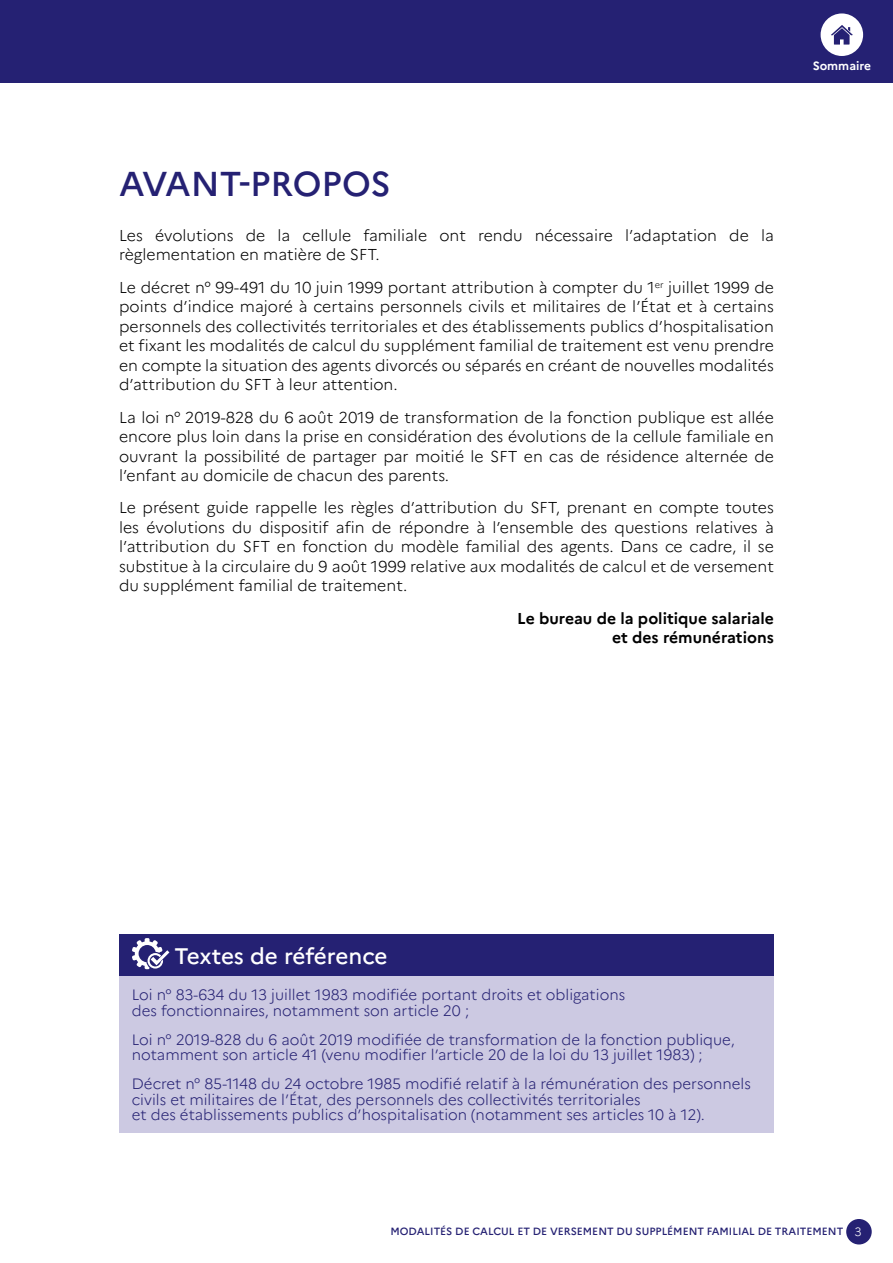
<style>
.page{position:relative;width:893px;height:1263px;background:#fff}
.page>*{position:absolute;margin:0;border:0;box-sizing:border-box;transform-origin:0 0}
.MF_TitreNiv1_H2{font:500 34.5px "Marianne";color:#252173}
.Titre_TexteReference{font:500 22.5px "Marianne";letter-spacing:-.01em;color:#fff}
.MF_TexteCourant{font:300 15.75px/19.5px "Marianne";color:#000;text-align:justify}
.MF_TexteCourant-2{font:700 15.75px/19.5px "Marianne";color:#000;text-align:right}
.Texte_référence{font:300 15px/15.8px "Marianne";color:#252173}
.t1{font:700 12px "Marianne";color:#fff}
.t2{font:500 10.5px "Marianne";color:#252173}
.s1{font-weight:300;font-size:12px;color:#fff}
</style>
<div class="page">
<div style="left:0;top:0;width:893px;height:83px;background:#252173"></div>
<div style="left:846px;top:1219px;width:26px;height:25px;background:#252173;border-radius:50%"></div>
<div style="left:821px;top:13px;width:42px;height:43px;background:#fff;border-radius:50%"></div>
<svg style="left:831px;top:25px;width:22px;height:20px"></svg>
<div style="left:119px;top:934px;width:655px;height:42px;background:#252173"></div>
<div style="left:119px;top:976px;width:655px;height:157px;background:#ccc9e2"></div>
<svg style="left:132px;top:938px;width:37px;height:31px"></svg>
<p class="t1" style="left:813px;top:59px;width:60px">Sommaire</p>
<h2 class="MF_TitreNiv1_H2" style="left:119px;top:163px;width:273px">AVANT-PROPOS</h2>
<p class="MF_TexteCourant" style="left:119px;top:226px;width:656px">Les évolutions de la cellule familiale ont rendu nécessaire l’adaptation de la règlementation en matière de SFT.</p>
<p class="MF_TexteCourant" style="left:119px;top:277px;width:656px">Le décret n° 99-491 du 10 juin 1999 portant attribution à compter du 1<sup>er</sup> juillet 1999 de points d’indice majoré à certains personnels civils et militaires de l’État et à certains personnels des collectivités territoriales et des établissements publics d’hospitalisation et fixant les modalités de calcul du supplément familial de traitement est venu prendre en compte la situation des agents divorcés ou séparés en créant de nouvelles modalités d’attribution du SFT à leur attention.</p>
<p class="MF_TexteCourant" style="left:119px;top:407px;width:656px">La loi n° 2019-828 du 6 août 2019 de transformation de la fonction publique est allée encore plus loin dans la prise en considération des évolutions de la cellule familiale en ouvrant la possibilité de partager par moitié le SFT en cas de résidence alternée de l’enfant au domicile de chacun des parents.</p>
<p class="MF_TexteCourant" style="left:119px;top:498px;width:656px">Le présent guide rappelle les règles d’attribution du SFT, prenant en compte toutes les évolutions du dispositif afin de répondre à l’ensemble des questions relatives à l’attribution du SFT en fonction du modèle familial des agents. Dans ce cadre, il se substitue à la circulaire du 9 août 1999 relative aux modalités de calcul et de versement du supplément familial de traitement.</p>
<p class="MF_TexteCourant-2" style="left:517px;top:608px;width:258px">Le bureau de la politique salariale et des rémunérations</p>
<p class="Titre_TexteReference" style="left:174px;top:942px;width:215px">Textes de référence</p>
<p class="Texte_référence" style="left:132px;top:987px;width:495px">Loi n° 83-634 du 13 juillet 1983 modifiée portant droits et obligations des fonctionnaires, notamment son article 20 ;</p>
<p class="Texte_référence" style="left:132px;top:1031px;width:605px">Loi n° 2019-828 du 6 août 2019 modifiée de transformation de la fonction publique, notamment son article 41 (venu modifier l’article 20 de la loi du 13 juillet 1983) ;</p>
<p class="Texte_référence" style="left:132px;top:1076px;width:621px">Décret n° 85-1148 du 24 octobre 1985 modifié relatif à la rémunération des personnels civils et militaires de l’État, des personnels des collectivités territoriales<br>et des établissements publics d’hospitalisation (notamment ses articles 10 à 12).</p>
<p class="t2" style="left:390px;top:1225px;width:473px">MODALITÉS DE CALCUL ET DE VERSEMENT DU SUPPLÉMENT FAMILIAL DE TRAITEMENT <span class="s1">3</span></p>
</div>
